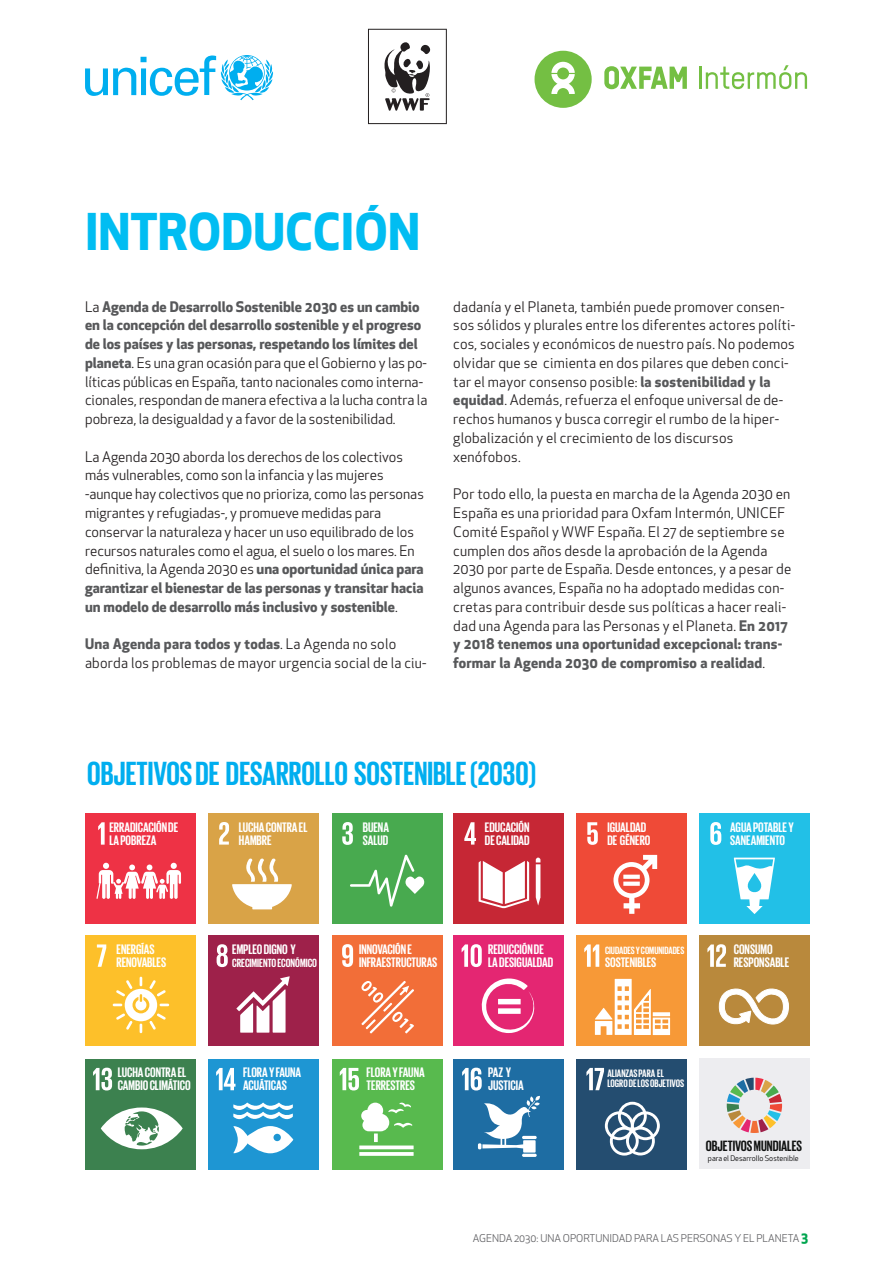
<style>
.page{position:relative;width:893px;height:1263px;background:#fff}
.page>*{position:absolute;margin:0;border:0;box-sizing:border-box;transform-origin:0 0}
.t1{font:700 49.5px "Apex New";color:#01bdf2}
.t2{font:700 34.2px "Giorgio Sans";color:#00aeef}
.t3{font:700 15.3px "Giorgio Sans";color:#111312}
.t4{font:14.25px/18.8px "Apex New";letter-spacing:.015em;color:#231f20}
.t5{font:700 14.1px/12.9px "Giorgio Sans";color:#fff}
.t6{font:700 12.15px "Giorgio Sans";color:#fff}
.t7{font:700 11.1px/10.2px "Giorgio Sans";color:#fff}
.t8{font:700 10.8px "Giorgio Sans";color:#fff}
.t9{font:10.5px "Apex New";color:#636366}
.t10{font:7.5px "Apex New";color:#000}
.s1{font-weight:700;color:#57585a}
.s2{font-weight:700;font-size:13.5px;color:#00a54f}
</style>
<div class="page">
<svg style="left:85px;top:55px;width:188px;height:45px"></svg>
<hr style="left:700px;top:67px;width:2px;height:22px;background:#74bf43">
<svg style="left:706px;top:65px;width:101px;height:24px"></svg>
<svg style="left:535px;top:51px;width:57px;height:57px"></svg>
<svg style="left:604px;top:66px;width:83px;height:23px"></svg>
<svg style="left:368px;top:28px;width:79px;height:97px"></svg>
<svg style="left:368px;top:29px;width:79px;height:95px"></svg>
<div style="left:699px;top:1058px;width:111px;height:111px;background:#ededf0"></div>
<svg style="left:727px;top:1078px;width:55px;height:55px"></svg>
<div style="left:576px;top:1058px;width:111px;height:111px;background:#244d70"></div>
<svg style="left:586px;top:1068px;width:18px;height:22px"></svg>
<svg style="left:605px;top:1102px;width:55px;height:53px"></svg>
<div style="left:454px;top:1058px;width:110px;height:111px;background:#1e6da3"></div>
<svg style="left:462px;top:1068px;width:20px;height:22px"></svg>
<hr style="left:522px;top:1154px;width:15px;height:3px;background:#fff;border-radius:2px">
<svg style="left:478px;top:1096px;width:62px;height:56px"></svg>
<div style="left:332px;top:1058px;width:110px;height:111px;background:#58ba4e"></div>
<svg style="left:340px;top:1068px;width:19px;height:22px"></svg>
<svg style="left:359px;top:1145px;width:55px;height:4px"></svg>
<svg style="left:359px;top:1152px;width:55px;height:4px"></svg>
<svg style="left:361px;top:1102px;width:51px;height:40px"></svg>
<div style="left:208px;top:1058px;width:111px;height:111px;background:#1e96d3"></div>
<svg style="left:216px;top:1068px;width:20px;height:22px"></svg>
<svg style="left:233px;top:1102px;width:60px;height:51px"></svg>
<div style="left:86px;top:1058px;width:110px;height:111px;background:#3c814f"></div>
<svg style="left:93px;top:1068px;width:19px;height:22px"></svg>
<svg style="left:101px;top:1107px;width:82px;height:42px"></svg>
<div style="left:699px;top:935px;width:111px;height:111px;background:#b9893c"></div>
<svg style="left:707px;top:944px;width:19px;height:23px"></svg>
<svg style="left:719px;top:988px;width:70px;height:37px"></svg>
<div style="left:576px;top:935px;width:111px;height:111px;background:#f79937"></div>
<svg style="left:584px;top:944px;width:15px;height:23px"></svg>
<svg style="left:595px;top:979px;width:75px;height:56px"></svg>
<div style="left:454px;top:935px;width:110px;height:111px;background:#e42672"></div>
<svg style="left:462px;top:944px;width:20px;height:23px"></svg>
<svg style="left:481px;top:978px;width:54px;height:55px"></svg>
<div style="left:332px;top:935px;width:110px;height:111px;background:#f26e38"></div>
<svg style="left:342px;top:944px;width:11px;height:23px"></svg>
<svg style="left:361px;top:981px;width:53px;height:52px"></svg>
<div style="left:208px;top:935px;width:111px;height:111px;background:#9e214a"></div>
<svg style="left:217px;top:944px;width:11px;height:23px"></svg>
<svg style="left:236px;top:976px;width:54px;height:57px"></svg>
<div style="left:86px;top:935px;width:110px;height:111px;background:#fdc02a"></div>
<svg style="left:97px;top:944px;width:9px;height:23px"></svg>
<svg style="left:113px;top:977px;width:56px;height:56px"></svg>
<div style="left:699px;top:813px;width:111px;height:111px;background:#22c0e7"></div>
<svg style="left:710px;top:822px;width:11px;height:23px"></svg>
<svg style="left:734px;top:858px;width:41px;height:56px"></svg>
<div style="left:576px;top:813px;width:111px;height:111px;background:#ef4a37"></div>
<svg style="left:587px;top:822px;width:11px;height:23px"></svg>
<svg style="left:613px;top:855px;width:44px;height:59px"></svg>
<svg style="left:623px;top:875px;width:17px;height:4px"></svg>
<div style="left:623px;top:881px;width:17px;height:5px;background:#fff"></div>
<div style="left:454px;top:813px;width:110px;height:111px;background:#c62735"></div>
<svg style="left:464px;top:822px;width:12px;height:22px"></svg>
<svg style="left:536px;top:858px;width:4px;height:47px"></svg>
<svg style="left:479px;top:861px;width:50px;height:47px"></svg>
<div style="left:332px;top:813px;width:110px;height:111px;background:#48aa4f"></div>
<svg style="left:342px;top:822px;width:11px;height:23px"></svg>
<svg style="left:350px;top:855px;width:74px;height:52px"></svg>
<div style="left:208px;top:813px;width:111px;height:111px;background:#d9a347"></div>
<svg style="left:219px;top:822px;width:10px;height:22px"></svg>
<svg style="left:232px;top:858px;width:60px;height:51px"></svg>
<div style="left:85px;top:813px;width:111px;height:111px;background:#ee3245"></div>
<svg style="left:98px;top:822px;width:7px;height:23px"></svg>
<svg style="left:96px;top:863px;width:85px;height:36px"></svg>
<h1 class="t1" style="left:85px;top:213px;width:336px">INTRODUCCIÓN</h1>
<p class="t4" style="left:85px;top:299px;width:344px">La <span class="s1">Agenda de Desarrollo Sostenible 2030 es un cambio en la concepción del desarrollo sostenible y el progreso de los países y las personas, respetando los límites del planeta</span>. Es una gran ocasión para que el Gobierno y las po&shy;líticas públicas en España, tanto nacionales como interna&shy;cionales, respondan de manera efectiva a la lucha contra la pobreza, la desigualdad y a favor de la sostenibilidad.</p>
<p class="t4" style="left:85px;top:449px;width:340px">La Agenda 2030 aborda los derechos de los colectivos más vulnerables, como son la infancia y las mujeres -aunque hay colectivos que no prioriza, como las personas migrantes y refugiadas-, y promueve medidas para conservar la naturaleza y hacer un uso equilibrado de los recursos naturales como el agua, el suelo o los mares. En definitiva, la Agenda 2030 es <span class="s1">una oportunidad única para garantizar el bienestar de las personas y transitar hacia un modelo de desarrollo más inclusivo y sostenible</span>.</p>
<p class="t4" style="left:85px;top:636px;width:343px"><span class="s1">Una Agenda para todos y todas</span>. La Agenda no solo aborda los problemas de mayor urgencia social de la ciu-</p>
<p class="t4" style="left:453px;top:299px;width:343px">dadanía y el Planeta, también puede promover consen&shy;sos sólidos y plurales entre los diferentes actores políti&shy;cos, sociales y económicos de nuestro país. No podemos olvidar que se cimienta en dos pilares que deben conci&shy;tar el mayor consenso posible: <span class="s1">la sostenibilidad y la equidad</span>. Además, refuerza el enfoque universal de de&shy;rechos humanos y busca corregir el rumbo de la hiper&shy;globalización y el crecimiento de los discursos xenófobos.</p>
<p class="t4" style="left:453px;top:486px;width:340px">Por todo ello, la puesta en marcha de la Agenda 2030 en España es una prioridad para Oxfam Intermón, UNICEF Comité Español y WWF España. El 27 de septiembre se cumplen dos años desde la aprobación de la Agenda 2030 por parte de España. Desde entonces, y a pesar de algunos avances, España no ha adoptado medidas con&shy;cretas para contribuir desde sus políticas a hacer reali&shy;dad una Agenda para las Personas y el Planeta. <span class="s1">En 2017 y 2018 tenemos una oportunidad excepcional: trans&shy;formar la Agenda 2030 de compromiso a realidad</span>.</p>
<h2 class="t2" style="left:87px;top:762px;width:451px">OBJETIVOSDE DESARROLLO SOSTENIBLE(2030)</h2>
<p class="t5" style="left:109px;top:821px;width:70px">ERRADICACIÓNDE<br>LA POBREZA</p>
<p class="t5" style="left:239px;top:821px;width:70px">LUCHACONTRAEL<br>HAMBRE</p>
<p class="t5" style="left:363px;top:821px;width:28px">BUENA<br>SALUD</p>
<p class="t5" style="left:485px;top:821px;width:46px">EDUCACIÓN<br>DE CALIDAD</p>
<p class="t5" style="left:607px;top:821px;width:45px">IGUALDAD<br>DE GÉNERO</p>
<p class="t5" style="left:730px;top:821px;width:65px">AGUAPOTABLEY<br>SANEAMIENTO</p>
<p class="t5" style="left:117px;top:943px;width:51px">ENERGÍAS<br>RENOVABLES</p>
<p class="t5" style="left:232px;top:943px;width:65px">EMPLEO DIGNO Y</p>
<p class="t6" style="left:232px;top:958px;width:86px">CRECIMIENTOECONÓMICO</p>
<p class="t5" style="left:359px;top:943px;width:80px">INNOVACIÓNE<br>INFRAESTRUCTURAS</p>
<p class="t5" style="left:488px;top:943px;width:67px">REDUCCIÓN DE<br>LA DESIGUALDAD</p>
<p class="t8" style="left:605px;top:946px;width:81px">CIUDADES Y COMUNIDADES</p>
<p class="t5" style="left:605px;top:956px;width:53px">SOSTENIBLES</p>
<p class="t5" style="left:734px;top:943px;width:57px">CONSUMO<br>RESPONSABLE</p>
<p class="t5" style="left:118px;top:1067px;width:74px">LUCHACONTRAEL<br>CAMBIOCLIMÁTICO</p>
<p class="t5" style="left:243px;top:1067px;width:60px">FLORAYFAUNA<br>ACUÁTICAS</p>
<p class="t5" style="left:367px;top:1067px;width:60px">FLORAYFAUNA<br>TERRESTRES</p>
<p class="t5" style="left:488px;top:1067px;width:37px">PAZ Y<br>JUSTICIA</p>
<p class="t7" style="left:607px;top:1068px;width:78px">ALIANZASPARA EL<br>LOGRODELOSOBJETIVOS</p>
<p class="t3" style="left:706px;top:1141px;width:98px">OBJETIVOSMUNDIALES</p>
<p class="t10" style="left:708px;top:1155px;width:92px">para el Desarrollo Sostenible</p>
<p class="t9" style="left:473px;top:1234px;width:337px">AGENDA 2030: UNA OPORTUNIDAD PARA LAS PERSONAS YEL PLANETA <span class="s2">3</span></p>
</div>
